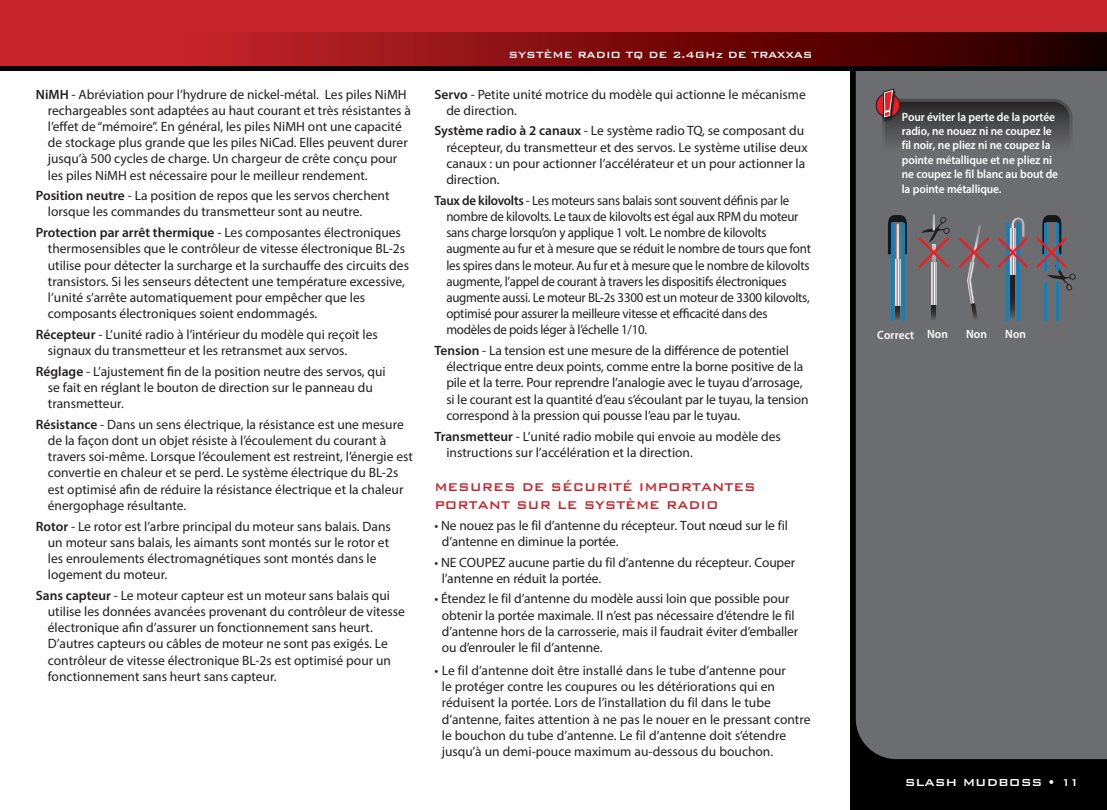
<style>
.page{position:relative;width:1107px;height:810px;background:#fff}
.page>*{position:absolute;margin:0;border:0;box-sizing:border-box;transform-origin:0 0}
.t1{font:500 15px/18px "Bank Gothic BT";color:#c8242b;scale:.95 1}
.t2{font:13.5px/16.2px "Myriad Pro";color:#231f20}
.t3{font:13.5px/16.2px "Myriad Pro";letter-spacing:-.02em;color:#231f20;scale:.96 1}
.t4{font:500 13.5px "Bank Gothic BT";color:#fff}
.t5{font:600 12px/14.4px "Myriad Pro";letter-spacing:-.01em;color:#fff;scale:.95 1}
.t6{font:500 12px "Bank Gothic BT";color:#fff}
.t7{font:600 12px "Myriad Pro";letter-spacing:.01em;color:#fff;scale:.95 1}
.s1{font-weight:600}
.s2{font-style:italic}
</style>
<div class="page">
<div style="left:850px;top:13px;width:257px;height:797px;background:#000"></div>
<div style="left:856px;top:71px;width:251px;height:688px;background:#6c6d70"></div>
<div style="left:0;top:0;width:1107px;height:70px;background:#000"></div>
<div style="left:0;top:0;width:1107px;height:51px;background:#c8242b"></div>
<svg style="left:0;top:32px;width:1107px;height:34px"></svg>
<div style="left:882px;top:99px;width:191px;height:72px;border:3px solid #fff;border-radius:18px"></div>
<svg style="left:876px;top:94px;width:24px;height:23px"></svg>
<div style="left:876px;top:93px;width:24px;height:25px;border:1px solid #231f20;border-radius:50%"></div>
<svg style="left:881px;top:86px;width:190px;height:83px"></svg>
<svg style="left:893px;top:260px;width:9px;height:61px"></svg>
<svg style="left:888px;top:215px;width:19px;height:45px"></svg>
<hr style="left:902px;top:224px;width:3px;height:97px;background:#0086cc">
<svg style="left:896px;top:305px;width:4px;height:16px"></svg>
<svg style="left:896px;top:260px;width:4px;height:45px"></svg>
<hr style="left:891px;top:224px;width:2px;height:97px;background:#0086cc">
<svg style="left:916px;top:214px;width:160px;height:107px"></svg>
<p class="t2" style="left:48px;top:86px;width:365px;text-indent:-12px"><span class="s1">NiMH</span> - Abréviation pour l’hydrure de nickel-métal. Les piles NiMH rechargeables sont adaptées au haut courant et très résistantes à l’effet de “mémoire”. En général, les piles NiMH ont une capacité de stockage plus grande que les piles NiCad. Elles peuvent durer jusqu’à 500 cycles de charge. Un chargeur de crête conçu pour les piles NiMH est nécessaire pour le meilleur rendement.</p>
<p class="t2" style="left:48px;top:187px;width:343px;text-indent:-12px"><span class="s1">Position neutre</span> - La position de repos que les servos cherchent lorsque les commandes du transmetteur sont au neutre.</p>
<p class="t2" style="left:48px;top:224px;width:363px;text-indent:-12px"><span class="s1">Protection par arrêt thermique</span> - Les composantes électroniques thermosensibles que le contrôleur de vitesse électronique BL-2s utilise pour détecter la surcharge et la surchauffe des circuits des transistors. Si les senseurs détectent une température excessive, l’unité s’arrête automatiquement pour empêcher que les composants électroniques soient endommagés.</p>
<p class="t2" style="left:48px;top:326px;width:332px;text-indent:-12px"><span class="s1">Récepteur</span> - L’unité radio à l’intérieur du modèle qui reçoit les signaux du transmetteur et les retransmet aux servos.</p>
<p class="t2" style="left:48px;top:363px;width:339px;text-indent:-12px"><span class="s1">Réglage</span> - L’ajustement fin de la position neutre des servos, qui se fait en réglant le bouton de direction sur le panneau du transmetteur<span class="s2">.</span></p>
<p class="t2" style="left:48px;top:416px;width:367px;text-indent:-12px"><span class="s1">Résistance</span> - Dans un sens électrique, la résistance est une mesure de la façon dont un objet résiste à l’écoulement du courant à travers soi-même. Lorsque l’écoulement est restreint, l’énergie est convertie en chaleur et se perd. Le système électrique du BL-2s est optimisé afin de réduire la résistance électrique et la chaleur énergophage résultante.</p>
<p class="t2" style="left:48px;top:518px;width:345px;text-indent:-12px"><span class="s1">Rotor</span> - Le rotor est l’arbre principal du moteur sans balais. Dans un moteur sans balais, les aimants sont montés sur le rotor et les enroulements électromagnétiques sont montés dans le logement du moteur.</p>
<p class="t2" style="left:48px;top:587px;width:359px;text-indent:-12px"><span class="s1">Sans capteur</span> - Le moteur capteur est un moteur sans balais qui utilise les données avancées provenant du contrôleur de vitesse électronique afin d’assurer un fonctionnement sans heurt.<br>D’autres capteurs ou câbles de moteur ne sont pas exigés. Le contrôleur de vitesse électronique BL-2s est optimisé pour un fonctionnement sans heurt sans capteur.</p>
<p class="t6" style="left:509px;top:49px;width:306px">SYSTÈME RADIO TQ DE 2.4GHz DE TRAXXAS</p>
<p class="t2" style="left:446px;top:86px;width:361px;text-indent:-12px"><span class="s1">Servo</span> - Petite unité motrice du modèle qui actionne le mécanisme de direction.</p>
<p class="t2" style="left:446px;top:123px;width:363px;text-indent:-12px"><span class="s1">Système radio à 2 canaux</span> - Le système radio TQ, se composant du récepteur, du transmetteur et des servos. Le système utilise deux canaux : un pour actionner l’accélérateur et un pour actionner la direction.</p>
<p class="t3" style="left:446px;top:192px;width:381px;text-indent:-12px"><span class="s1">Taux de kilovolts</span> - Les moteurs sans balais sont souvent définis par le nombre de kilovolts. Le taux de kilovolts est égal aux RPM du moteur sans charge lorsqu’on y applique 1 volt. Le nombre de kilovolts augmente au fur et à mesure que se réduit le nombre de tours que font les spires dans le moteur. Au fur et à mesure que le nombre de kilovolts augmente, l’appel de courant à travers les dispositifs électroniques augmente aussi. Le moteur BL-2s 3300 est un moteur de 3300 kilovolts, optimisé pour assurer la meilleure vitesse et efficacité dans des modèles de poids léger à l’échelle 1/10.</p>
<p class="t2" style="left:446px;top:342px;width:364px;text-indent:-12px"><span class="s1">Tension</span> - La tension est une mesure de la différence de potentiel électrique entre deux points, comme entre la borne positive de la pile et la terre. Pour reprendre l’analogie avec le tuyau d’arrosage, si le courant est la quantité d’eau s’écoulant par le tuyau, la tension correspond à la pression qui pousse l’eau par le tuyau.</p>
<p class="t2" style="left:446px;top:428px;width:336px;text-indent:-12px"><span class="s1">Transmetteur</span> - L’unité radio mobile qui envoie au modèle des instructions sur l’accélération et la direction.</p>
<p class="t1" style="left:434px;top:478px;width:340px">MESURES DE SÉCURITÉ IMPORTANTES<br>PORTANT SUR LE SYSTÈME RADIO</p>
<p class="t2" style="left:442px;top:517px;width:348px;text-indent:-8px">• Ne nouez pas le fil d’antenne du récepteur. Tout nœud sur le fil d’antenne en diminue la portée.</p>
<p class="t2" style="left:442px;top:554px;width:355px;text-indent:-8px">• NE COUPEZ aucune partie du fil d’antenne du récepteur. Couper l’antenne en réduit la portée.</p>
<p class="t2" style="left:442px;top:591px;width:358px;text-indent:-8px">• Étendez le fil d’antenne du modèle aussi loin que possible pour obtenir la portée maximale. Il n’est pas nécessaire d’étendre le fil d’antenne hors de la carrosserie, mais il faudrait éviter d’emballer ou d’enrouler le fil d’antenne.</p>
<p class="t2" style="left:442px;top:662px;width:370px;text-indent:-8px">• Le fil d’antenne doit être installé dans le tube d’antenne pour<br>le protéger contre les coupures ou les détériorations qui en réduisent la portée. Lors de l’installation du fil dans le tube d’antenne, faites attention à ne pas le nouer en le pressant contre le bouchon du tube d’antenne. Le fil d’antenne doit s’étendre jusqu’à un demi-pouce maximum au-dessous du bouchon.</p>
<p class="t5" style="left:902px;top:109px;width:166px">Pour éviter la perte de la portée radio, ne nouez ni ne coupez le fil noir, ne pliez ni ne coupez la pointe métallique et ne pliez ni ne coupez le fil blanc au bout de la pointe métallique.</p>
<p class="t7" style="left:877px;top:328px;width:40px">Correct</p>
<p class="t5" style="left:927px;top:327px;width:23px">Non</p>
<p class="t5" style="left:966px;top:327px;width:23px">Non</p>
<p class="t5" style="left:1005px;top:327px;width:23px">Non</p>
<p class="t4" style="left:905px;top:775px;width:176px">SLASH MUDBOSS • 11</p>
</div>
